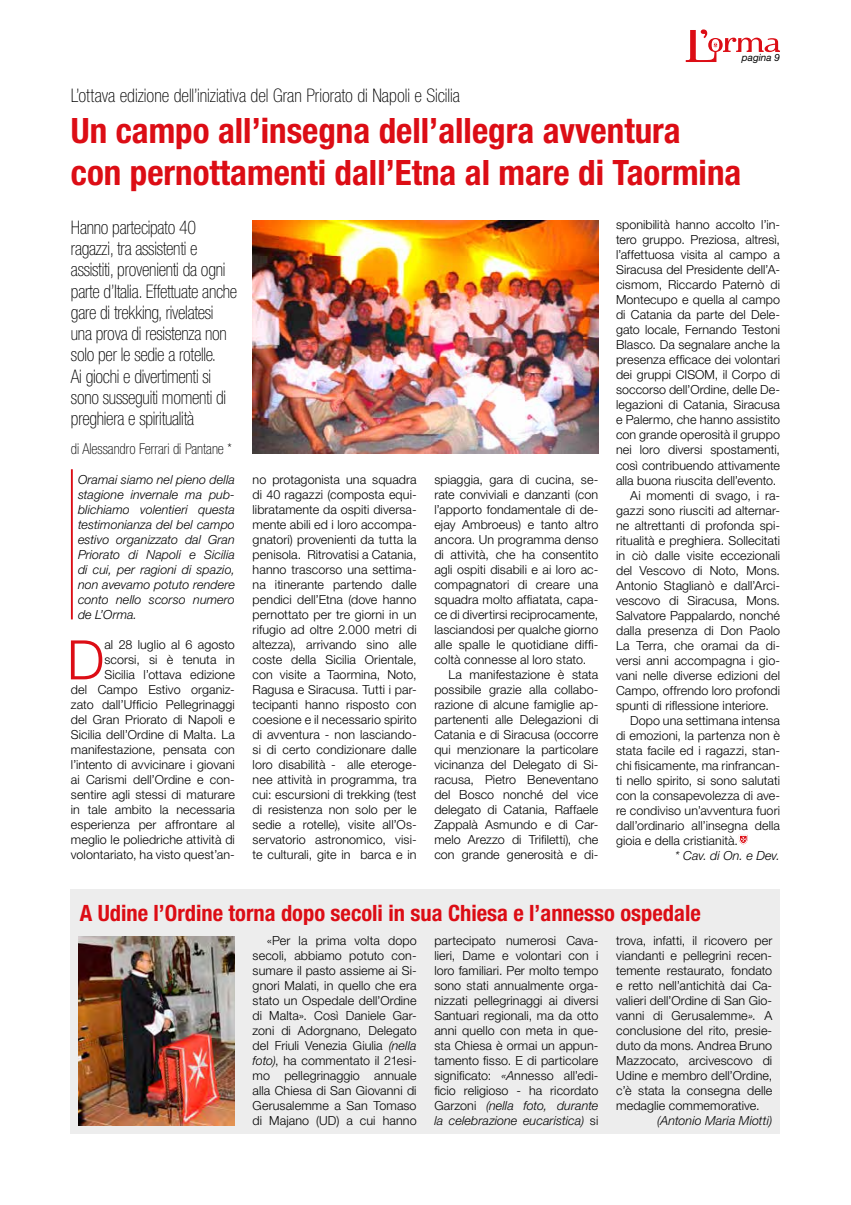
<style>
.page{position:relative;width:851px;height:1205px;background:#fff}
.page>*{position:absolute;margin:0;border:0;box-sizing:border-box;transform-origin:0 0}
.t1{font:300 54.5px "Helvetica Neue LT Std";color:#dc0d15}
.t2{font:700 condensed 35px/41.2px "Helvetica Neue LT Std";color:#dc0d15}
.t3{font:700 condensed 22.5px "Helvetica Neue LT Std";color:#dc0d15}
.t4{font:100 condensed 18.75px/21.2px "Helvetica Neue LT Std";letter-spacing:-.015em;color:#000;scale:.96 1}
.t5{font:100 condensed 18.75px "Helvetica Neue LT Std";letter-spacing:-.015em;color:#000}
.t6{font:100 condensed 15px "Helvetica Neue LT Std";color:#000}
.t7{font:300 12.5px/15px "Helvetica Neue LT Std";letter-spacing:.005em;color:#000;text-align:justify}
.t8{font:italic 300 12.5px/15px "Helvetica Neue LT Std";letter-spacing:.005em;color:#000;text-align:justify}
.t9{font:italic 10px "Helvetica Neue LT Std";color:#000}
.s1{font-style:italic}
</style>
<div class="page">
<svg style="left:685px;top:29px;width:94px;height:33px"></svg>
<div style="left:71px;top:889px;width:709px;height:245px;background:#ededed"></div>
<img style="left:252px;top:220px;width:346px;height:234px">
<svg style="left:738px;top:835px;width:9px;height:9px"></svg>
<hr style="left:71px;top:469px;width:2px;height:150px;background:#dc0d15">
<img style="left:78px;top:936px;width:157px;height:189px">
<p class="t9" style="left:741px;top:52px;width:40px">pagina 9</p>
<h3 class="t5" style="left:71px;top:85px;width:390px">L’ottava edizione dell’iniziativa del Gran Priorato di Napoli e Sicilia</h3>
<h2 class="t2" style="left:71px;top:110px;width:671px">Un campo all’insegna dell’allegra avventura<br>con pernottamenti dall’Etna al mare di Taormina</h2>
<p class="t4" style="left:71px;top:216px;width:175px">Hanno partecipato 40 ragazzi, tra assistenti e assistiti, provenienti da ogni parte d’Italia. Effettuate anche gare di trekking, rivelatesi una prova di resistenza non solo per le sedie a rotelle.<br>Ai giochi e divertimenti si sono susseguiti momenti di preghiera e spiritualità</p>
<p class="t6" style="left:71px;top:440px;width:162px">di Alessandro Ferrari di Pantane *</p>
<p class="t8" style="left:78px;top:472px;width:158px">Oramai siamo nel pieno della stagione invernale ma pub&shy;blichiamo volentieri questa testimonianza del bel campo estivo organizzato dal Gran Priorato di Napoli e Sicilia di cui, per ragioni di spazio, non avevamo potuto rendere conto nello scorso numero de L’Orma.</p>
<h1 class="t1" style="left:67px;top:627px;width:39px">D</h1>
<p class="t7" style="left:71px;top:637px;width:165px;text-align:right">al 28 luglio al 6 agosto scorsi, si è tenuta in<br>Sicilia l’ottava edizione<br>del Campo Estivo organiz&shy;zato dall’Ufficio Pellegrinaggi del Gran Priorato di Napoli e<br>Sicilia dell’Ordine di Malta. La manifestazione, pensata con l’intento di avvicinare i giovani ai Carismi dell’Ordine e con&shy;sentire agli stessi di maturare in tale ambito la necessaria esperienza per affrontare al meglio le poliedriche attività di volontariato, ha visto quest’an-</p>
<p class="t7" style="left:252px;top:472px;width:165px">no protagonista una squadra di 40 ragazzi (composta equi&shy;libratamente da ospiti diversa&shy;mente abili ed i loro accompa&shy;gnatori) provenienti da tutta la penisola. Ritrovatisi a Catania, hanno trascorso una settima&shy;na itinerante partendo dalle pendici dell’Etna (dove hanno pernottato per tre giorni in un rifugio ad oltre 2.000 metri di altezza), arrivando sino alle coste della Sicilia Orientale, con visite a Taormina, Noto, Ragusa e Siracusa. Tutti i par&shy;tecipanti hanno risposto con coesione e il necessario spirito di avventura - non lasciando&shy;si di certo condizionare dalle loro disabilità - alle eteroge&shy;nee attività in programma, tra cui: escursioni di trekking (test di resistenza non solo per le sedie a rotelle), visite all’Os&shy;servatorio astronomico, visi&shy;te culturali, gite in barca e in</p>
<p class="t7" style="left:434px;top:472px;width:165px">spiaggia, gara di cucina, se-</p>
<p class="t7" style="left:434px;top:487px;width:165px">rate conviviali e danzanti (con</p>
<p class="t7" style="left:434px;top:502px;width:165px">l’apporto fondamentale di de-</p>
<p class="t7" style="left:434px;top:517px;width:165px">ejay Ambroeus) e tanto altro</p>
<p class="t7" style="left:434px;top:532px;width:165px">ancora. Un programma denso</p>
<p class="t7" style="left:434px;top:547px;width:165px">di attività, che ha consentito</p>
<p class="t7" style="left:434px;top:562px;width:165px">agli ospiti disabili e ai loro ac-</p>
<p class="t7" style="left:434px;top:577px;width:165px">compagnatori di creare una</p>
<p class="t7" style="left:434px;top:592px;width:165px">squadra molto affiatata, capa-</p>
<p class="t7" style="left:434px;top:607px;width:165px">ce di divertirsi reciprocamente,</p>
<p class="t7" style="left:434px;top:622px;width:165px">lasciandosi per qualche giorno</p>
<p class="t7" style="left:434px;top:637px;width:165px">alle spalle le quotidiane diffi-</p>
<p class="t7" style="left:434px;top:652px;width:153px">coltà connesse al loro stato.</p>
<p class="t7" style="left:448px;top:667px;width:151px">La manifestazione è stata</p>
<p class="t7" style="left:434px;top:682px;width:165px">possibile grazie alla collabo-</p>
<p class="t7" style="left:434px;top:697px;width:165px">razione di alcune famiglie ap-</p>
<p class="t7" style="left:434px;top:712px;width:165px">partenenti alle Delegazioni di</p>
<p class="t7" style="left:434px;top:727px;width:165px">Catania e di Siracusa (occorre</p>
<p class="t7" style="left:434px;top:742px;width:165px">qui menzionare la particolare</p>
<p class="t7" style="left:434px;top:757px;width:165px">vicinanza del Delegato di Si-</p>
<p class="t7" style="left:434px;top:772px;width:165px">racusa, Pietro Beneventano</p>
<p class="t7" style="left:434px;top:787px;width:165px">del Bosco nonché del vice</p>
<p class="t7" style="left:434px;top:802px;width:165px">delegato di Catania, Raffaele</p>
<p class="t7" style="left:434px;top:817px;width:165px">Zappalà Asmundo e di Car-</p>
<p class="t7" style="left:434px;top:832px;width:165px">melo Arezzo di Trifiletti), che</p>
<p class="t7" style="left:434px;top:847px;width:165px">con grande generosità e di-</p>
<p class="t7" style="left:616px;top:217px;width:165px">sponibilità hanno accolto l’in-</p>
<p class="t7" style="left:616px;top:232px;width:165px">tero gruppo. Preziosa, altresì,</p>
<p class="t7" style="left:616px;top:247px;width:165px">l’affettuosa visita al campo a</p>
<p class="t7" style="left:616px;top:262px;width:165px">Siracusa del Presidente dell’A-</p>
<p class="t7" style="left:616px;top:277px;width:165px">cismom, Riccardo Paternò di</p>
<p class="t7" style="left:616px;top:292px;width:165px">Montecupo e quella al campo</p>
<p class="t7" style="left:616px;top:307px;width:165px">di Catania da parte del Dele-</p>
<p class="t7" style="left:616px;top:322px;width:165px">gato locale, Fernando Testoni</p>
<p class="t7" style="left:616px;top:337px;width:165px">Blasco. Da segnalare anche la</p>
<p class="t7" style="left:616px;top:352px;width:165px">presenza efficace dei volontari</p>
<p class="t7" style="left:616px;top:367px;width:165px">dei gruppi CISOM, il Corpo di</p>
<p class="t7" style="left:616px;top:382px;width:165px">soccorso dell’Ordine, delle De-</p>
<p class="t7" style="left:616px;top:397px;width:165px">legazioni di Catania, Siracusa</p>
<p class="t7" style="left:616px;top:412px;width:165px">e Palermo, che hanno assistito</p>
<p class="t7" style="left:616px;top:427px;width:165px">con grande operosità il gruppo</p>
<p class="t7" style="left:616px;top:442px;width:165px">nei loro diversi spostamenti,</p>
<p class="t7" style="left:616px;top:457px;width:165px">così contribuendo attivamente</p>
<p class="t7" style="left:616px;top:472px;width:162px">alla buona riuscita dell’evento.</p>
<p class="t7" style="left:630px;top:487px;width:151px">Ai momenti di svago, i ra-</p>
<p class="t7" style="left:616px;top:502px;width:165px">gazzi sono riusciti ad alternar-</p>
<p class="t7" style="left:616px;top:517px;width:165px">ne altrettanti di profonda spi-</p>
<p class="t7" style="left:616px;top:532px;width:165px">ritualità e preghiera. Sollecitati</p>
<p class="t7" style="left:616px;top:547px;width:165px">in ciò dalle visite eccezionali</p>
<p class="t7" style="left:616px;top:562px;width:165px">del Vescovo di Noto, Mons.</p>
<p class="t7" style="left:616px;top:577px;width:165px">Antonio Staglianò e dall’Arci-</p>
<p class="t7" style="left:616px;top:592px;width:165px">vescovo di Siracusa, Mons.</p>
<p class="t7" style="left:616px;top:607px;width:165px">Salvatore Pappalardo, nonché</p>
<p class="t7" style="left:616px;top:622px;width:165px">dalla presenza di Don Paolo</p>
<p class="t7" style="left:616px;top:637px;width:165px">La Terra, che oramai da di-</p>
<p class="t7" style="left:616px;top:652px;width:165px">versi anni accompagna i gio-</p>
<p class="t7" style="left:616px;top:667px;width:165px">vani nelle diverse edizioni del</p>
<p class="t7" style="left:616px;top:682px;width:165px">Campo, offrendo loro profondi</p>
<p class="t7" style="left:616px;top:697px;width:154px">spunti di riflessione interiore.</p>
<p class="t7" style="left:630px;top:712px;width:151px">Dopo una settimana intensa</p>
<p class="t7" style="left:616px;top:727px;width:165px">di emozioni, la partenza non è</p>
<p class="t7" style="left:616px;top:742px;width:165px">stata facile ed i ragazzi, stan-</p>
<p class="t7" style="left:616px;top:757px;width:165px">chi fisicamente, ma rinfrancan-</p>
<p class="t7" style="left:616px;top:772px;width:165px">ti nello spirito, si sono salutati</p>
<p class="t7" style="left:616px;top:787px;width:165px">con la consapevolezza di ave-</p>
<p class="t7" style="left:616px;top:802px;width:165px">re condiviso un’avventura fuori</p>
<p class="t7" style="left:616px;top:817px;width:165px">dall’ordinario all’insegna della</p>
<p class="t7" style="left:616px;top:832px;width:123px">gioia e della cristianità.</p>
<p class="t8" style="left:675px;top:847px;width:106px">* Cav. di On. e Dev.</p>
<h3 class="t3" style="left:80px;top:900px;width:622px">A Udine l’Ordine torna dopo secoli in sua Chiesa e l’annesso ospedale</h3>
<p class="t7" style="left:252px;top:933px;width:165px;text-indent:14px">«Per la prima volta dopo secoli, abbiamo potuto con&shy;sumare il pasto assieme ai Si&shy;gnori Malati, in quello che era stato un Ospedale dell’Ordine di Malta». Così Daniele Gar&shy;zoni di Adorgnano, Delegato del Friuli Venezia Giulia <span class="s1">(nella foto)</span>, ha commentato il 21esi&shy;mo pellegrinaggio annuale alla Chiesa di San Giovanni di Gerusalemme a San Tomaso di Majano (UD) a cui hanno</p>
<p class="t7" style="left:434px;top:933px;width:165px">partecipato numerosi Cava&shy;lieri, Dame e volontari con i loro familiari. Per molto tempo sono stati annualmente orga&shy;nizzati pellegrinaggi ai diversi Santuari regionali, ma da otto anni quello con meta in que&shy;sta Chiesa è ormai un appun&shy;tamento fisso. E di particolare significato: <span class="s1">«A</span>nnesso all’edi&shy;ficio religioso - ha ricordato Garzoni <span class="s1">(nella foto, durante la celebrazione eucaristica)</span> si</p>
<p class="t7" style="left:616px;top:933px;width:157px">trova, infatti, il ricovero per viandanti e pellegrini recen&shy;temente restaurato, fondato e retto nell’antichità dai Ca&shy;valieri dell’Ordine di San Gio&shy;vanni di Gerusalemme<span class="s1">»</span>. A conclusione del rito, presie&shy;duto da mons. Andrea Bruno Mazzocato, arcivescovo di Udine e membro dell’Ordine, c’è stata la consegna delle medaglie commemorative.</p>
<p class="t8" style="left:657px;top:1113px;width:117px">(Antonio Maria Miotti)</p>
</div>
